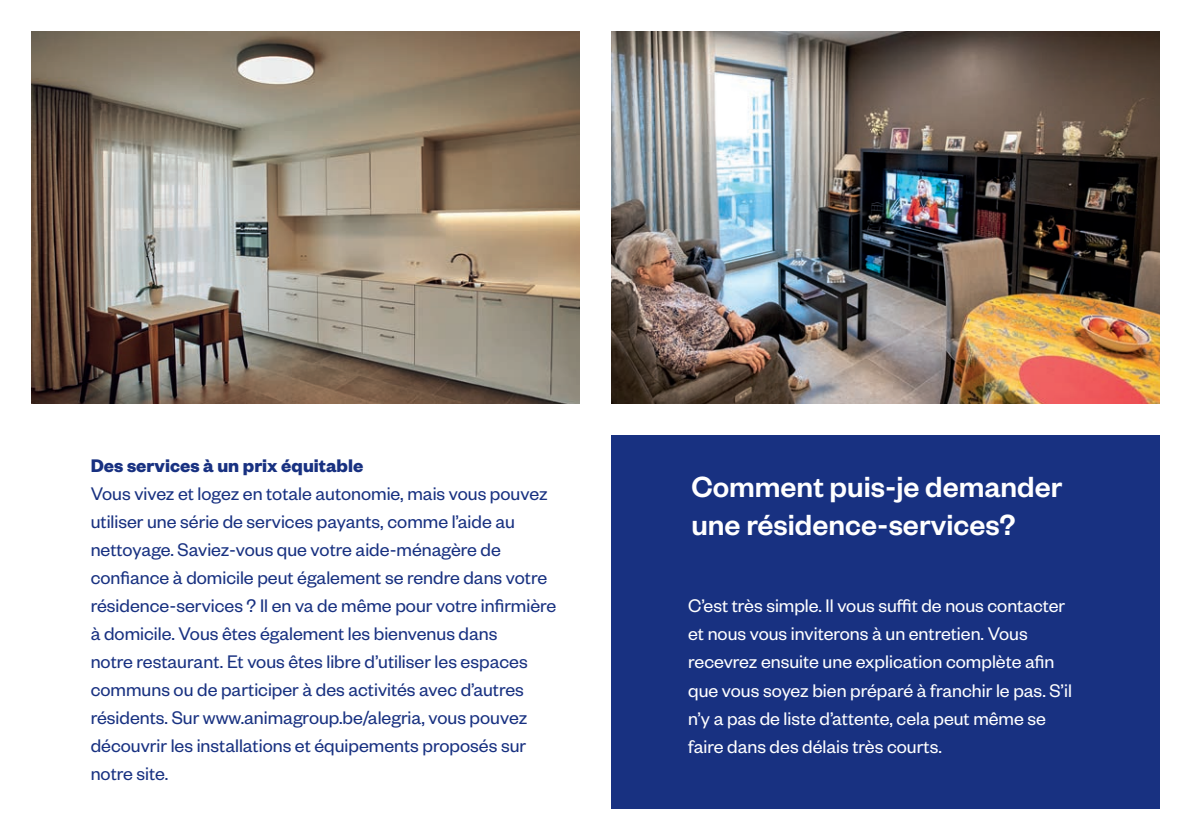
<style>
.page{position:relative;width:1191px;height:840px;background:#fff}
.page>*{position:absolute;margin:0;border:0;box-sizing:border-box;transform-origin:0 0}
.t1{font:500 32px/38.4px "Founders Grotesk";color:#fff}
.t2{font:20px/28px "Founders Grotesk";color:#183181}
.t3{font:20px/28px "Founders Grotesk";color:#fff}
.t4{font:700 20px "Founders Grotesk";color:#183181}
</style>
<div class="page">
<div style="left:611px;top:435px;width:548px;height:373px;background:#183181"></div>
<img style="left:31px;top:31px;width:549px;height:372px">
<img style="left:611px;top:31px;width:548px;height:372px">
<p class="t4" style="left:91px;top:452px;width:274px">Des services à un prix équitable</p>
<p class="t2" style="left:91px;top:478px;width:467px">Vous vivez et logez en totale autonomie, mais vous pouvez utiliser une série de services payants, comme l’aide au nettoyage. Saviez-vous que votre aide-ménagère de confiance à domicile peut également se rendre dans votre résidence-services ? Il en va de même pour votre infirmière à domicile. Vous êtes également les bienvenus dans<br>notre restaurant. Et vous êtes libre d’utiliser les espaces communs ou de participer à des activités avec d’autres résidents. Sur www.animagroup.be/alegria, vous pouvez découvrir les installations et équipements proposés sur notre site.</p>
<h1 class="t1" style="left:691px;top:465px;width:372px">Comment puis-je demander une résidence-services?</h1>
<p class="t3" style="left:688px;top:590px;width:385px">C’est très simple. Il vous suffit de nous contacter et nous vous inviterons à un entretien. Vous recevrez ensuite une explication complète afin que vous soyez bien préparé à franchir le pas. S’il n’y a pas de liste d’attente, cela peut même se faire dans des délais très courts.</p>
</div>
